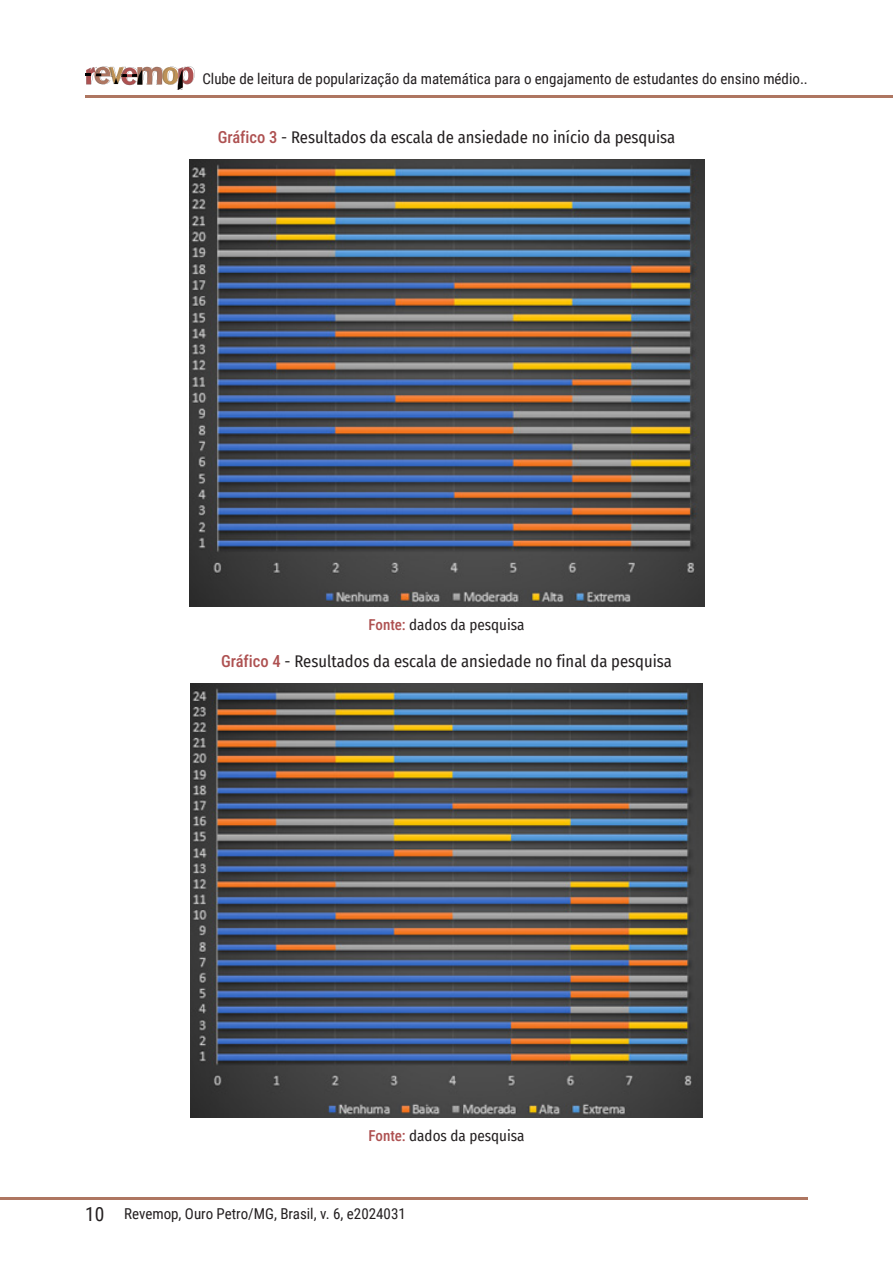
<style>
.page{position:relative;width:893px;height:1263px;background:#fff}
.page>*{position:absolute;margin:0;border:0;box-sizing:border-box;transform-origin:0 0}
.t1{font:16.5px "Fira Sans Condensed";color:#231f20}
.t2{font:15px "Roboto Condensed";color:#231f20}
.t3{font:15px "Fira Sans Condensed";color:#231f20}
.s1{font-family:"Roboto Condensed";font-weight:500;color:#ae5151}
.s2{font-size:19.5px}
</style>
<div class="page">
<svg style="left:85px;top:66px;width:110px;height:24px"></svg>
<hr style="left:86px;top:95px;width:807px;height:2px;background:#ae7661">
<hr style="left:0;top:1197px;width:808px;height:2px;background:#ae7661">
<img style="left:189px;top:160px;width:516px;height:446px">
<img style="left:191px;top:684px;width:512px;height:433px">
<p class="t2" style="left:202px;top:68px;width:607px">Clube de leitura de popularização da matemática para o engajamento de estudantes do ensino médio..</p>
<p class="t1" style="left:218px;top:125px;width:459px"><span class="s1">Gráfico 3</span> - Resultados da escala de ansiedade no início da pesquisa</p>
<p class="t3" style="left:368px;top:614px;width:158px"><span class="s1">Fonte:</span> dados da pesquisa</p>
<p class="t1" style="left:221px;top:649px;width:452px"><span class="s1">Gráfico 4</span> - Resultados da escala de ansiedade no final da pesquisa</p>
<p class="t3" style="left:368px;top:1125px;width:158px"><span class="s1">Fonte:</span> dados da pesquisa</p>
<p class="t2" style="left:85px;top:1203px;width:322px"><span class="s2">10</span> Revemop, Ouro Petro/MG, Brasil, v. 6, e2024031</p>
</div>
